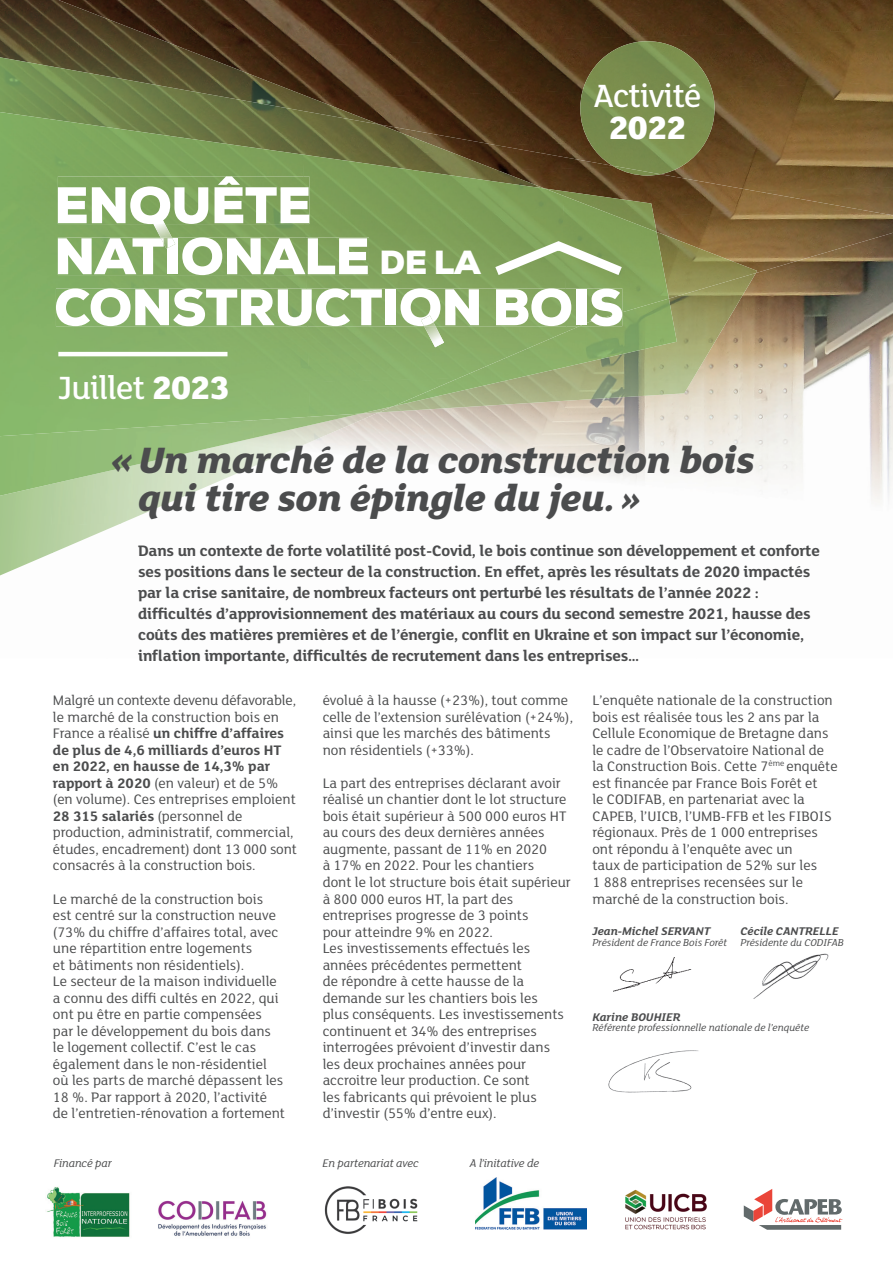
<style>
.page{position:relative;width:893px;height:1263px;background:#fff}
.page>*{position:absolute;margin:0;border:0;box-sizing:border-box;transform-origin:0 0}
.t1{font:900 51.3px/51px "Nexa";letter-spacing:-.01em;color:#fff}
.t2{font:italic 800 45px "FS Lola";color:#4b4c4d}
.t3{font:italic 800 39.9px/38.4px "FS Lola";letter-spacing:-.02em;color:#4b4c4d}
.t4{font:500 34.95px "FS Lola";letter-spacing:-.025em;color:#fff}
.t5{font:800 34.95px "FS Lola";color:#fff}
.t6{font:700 16.5px/21px "FS Lola";letter-spacing:-.01em;color:#4b4c4d}
.t7{font:15px/16.5px "FS Lola";color:#4b4c4d}
.t8{font:italic 700 12.15px "FS Lola";color:#4b4c4d}
.t9{font:italic 12px "FS Lola";letter-spacing:-.01em;color:#4b4c4d}
.t10{font:italic 10.8px "FS Lola";color:#4b4c4d}
.s1{font-size:33.45px}
.s2{font-weight:800}
.s3{font-weight:700}
</style>
<div class="page">
<img style="left:380px;top:0;width:513px;height:30px">
<img style="left:380px;top:30px;width:513px;height:60px">
<img style="left:545px;top:90px;width:35px;height:35px">
<img style="left:714px;top:82px;width:179px;height:105px">
<img style="left:750px;top:187px;width:143px;height:316px">
<img style="left:697px;top:414px;width:53px;height:63px">
<img style="left:429px;top:414px;width:268px;height:67px">
<img style="left:365px;top:417px;width:64px;height:44px">
<img style="left:545px;top:125px;width:35px;height:42px">
<img style="left:567px;top:167px;width:296px;height:43px">
<img style="left:669px;top:210px;width:224px;height:53px">
<img style="left:757px;top:260px;width:42px;height:13px">
<img style="left:361px;top:417px;width:18px;height:3px">
<img style="left:53px;top:438px;width:208px;height:85px">
<img style="left:261px;top:419px;width:104px;height:44px">
<img style="left:0;top:496px;width:53px;height:79px">
<img style="left:51px;top:523px;width:71px;height:30px">
<img style="left:0;top:0;width:380px;height:57px">
<img style="left:0;top:57px;width:545px;height:98px">
<img style="left:460px;top:232px;width:297px;height:182px">
<img style="left:567px;top:189px;width:90px;height:6px">
<img style="left:0;top:436px;width:254px;height:60px">
<img style="left:253px;top:417px;width:108px;height:21px">
<img style="left:460px;top:299px;width:217px;height:107px">
<img style="left:0;top:112px;width:310px;height:324px">
<img style="left:303px;top:155px;width:264px;height:227px">
<img style="left:563px;top:195px;width:106px;height:134px">
<svg style="left:566px;top:328px;width:9px;height:4px"></svg>
<img style="left:309px;top:378px;width:151px;height:39px">
<div style="left:58px;top:176px;width:251px;height:48px;background:#7ea45c"></div>
<div style="left:58px;top:237px;width:311px;height:38px;background:#81a860"></div>
<div style="left:56px;top:288px;width:566px;height:38px;background:#86ab64"></div>
<img style="left:424px;top:326px;width:20px;height:21px">
<img style="left:421px;top:315px;width:14px;height:11px">
<img style="left:153px;top:224px;width:19px;height:13px">
<svg style="left:152px;top:217px;width:13px;height:7px"></svg>
<img style="left:160px;top:237px;width:15px;height:12px">
<svg style="left:486px;top:236px;width:145px;height:46px"></svg>
<hr style="left:58px;top:352px;width:169px;height:4px;background:#fff">
<img style="left:580px;top:41px;width:134px;height:133px">
<img style="left:612px;top:166px;width:49px;height:10px">
<img style="left:476px;top:1178px;width:111px;height:52px">
<img style="left:625px;top:1189px;width:82px;height:41px">
<svg style="left:743px;top:1189px;width:100px;height:41px"></svg>
<img style="left:324px;top:1186px;width:94px;height:48px">
<img style="left:158px;top:1200px;width:109px;height:36px">
<img style="left:47px;top:1187px;width:83px;height:50px">
<div style="left:70px;top:1184px;width:59px;height:8px;background:#fff"></div>
<img style="left:754px;top:953px;width:75px;height:45px">
<img style="left:608px;top:1050px;width:91px;height:43px">
<img style="left:613px;top:957px;width:79px;height:35px">
<h3 class="t4" style="left:593px;top:73px;width:110px">Activité</h3>
<h3 class="t5" style="left:608px;top:104px;width:80px">2022</h3>
<h1 class="t1" style="left:54px;top:180px;width:571px">ENOUÊTE<br>NATIONALE <span class="s1">DE LA<br></span>CONSTRUCTION BOIS</h1>
<h3 class="t4" style="left:57px;top:365px;width:174px">Juillet <span class="s2">2023</span></h3>
<h3 class="t3" style="left:138px;top:439px;width:618px">Un marché de la construction bois qui tire son épingle du jeu. »</h3>
<h2 class="t2" style="left:111px;top:429px;width:24px">«</h2>
<p class="t6" style="left:138px;top:540px;width:683px">Dans un contexte de forte volatilité post-Covid, le bois continue son développement et conforte ses positions dans le secteur de la construction. En effet, après les résultats de 2020 impactés par la crise sanitaire, de nombreux facteurs ont perturbé les résultats de l’année 2022 : difficultés d’approvisionnement des matériaux au cours du second semestre 2021, hausse des coûts des matières premières et de l’énergie, conflit en Ukraine et son impact sur l’économie, inflation importante, difficultés de recrutement dans les entreprises…</p>
<p class="t7" style="left:53px;top:692px;width:245px">Malgré un contexte devenu défavorable, le marché de la construction bois en France a réalisé <span class="s3">un chiffre d’affaires de plus de 4,6 milliards d’euros HT en 2022, en hausse de 14,3% par rapport à 2020</span> (en valeur) et de 5% (en volume). Ces entreprises emploient <span class="s3">28 315 salariés</span> (personnel de production, administratif, commercial, études, encadrement) dont 13 000 sont consacrés à la construction bois.</p>
<p class="t7" style="left:53px;top:890px;width:234px">Le marché de la construction bois est centré sur la construction neuve (73% du chiffre d’affaires total, avec une répartition entre logements<br>et bâtiments non résidentiels).<br>Le secteur de la maison individuelle a connu des diffi cultés en 2022, qui ont pu être en partie compensées par le développement du bois dans le logement collectif. C’est le cas également dans le non-résidentiel où les parts de marché dépassent les 18 %. Par rapport à 2020, l’activité de l’entretien-rénovation a fortement</p>
<p class="t7" style="left:323px;top:692px;width:252px">évolué à la hausse (+23%), tout comme celle de l’extension surélévation (+24%), ainsi que les marchés des bâtiments non résidentiels (+33%).</p>
<p class="t7" style="left:323px;top:774px;width:250px">La part des entreprises déclarant avoir réalisé un chantier dont le lot structure bois était supérieur à 500 000 euros HT au cours des deux dernières années augmente, passant de 11% en 2020<br>à 17% en 2022. Pour les chantiers<br>dont le lot structure bois était supérieur à 800 000 euros HT, la part des entreprises progresse de 3 points<br>pour atteindre 9% en 2022.<br>Les investissements effectués les années précédentes permettent<br>de répondre à cette hausse de la demande sur les chantiers bois les<br>plus conséquents. Les investissements continuent et 34% des entreprises interrogées prévoient d’investir dans les deux prochaines années pour accroitre leur production. Ce sont<br>les fabricants qui prévoient le plus d’investir (55% d’entre eux).</p>
<p class="t9" style="left:54px;top:1155px;width:60px">Financé par</p>
<p class="t9" style="left:323px;top:1155px;width:98px">En partenariat avec</p>
<p class="t9" style="left:470px;top:1155px;width:71px">A l’initative de</p>
<p class="t7" style="left:592px;top:692px;width:247px">L’enquête nationale de la construction bois est réalisée tous les 2 ans par la Cellule Economique de Bretagne dans le cadre de l’Observatoire National de la Construction Bois. Cette 7<sup>ème</sup> enquête est financée par France Bois Forêt et<br>le CODIFAB, en partenariat avec la CAPEB, l’UICB, l’UMB-FFB et les FIBOIS régionaux. Près de 1 000 entreprises ont répondu à l’enquête avec un<br>taux de participation de 52% sur les<br>1 888 entreprises recensées sur le marché de la construction bois.</p>
<p class="t8" style="left:592px;top:923px;width:120px">Jean-Michel SERVANT</p>
<p class="t10" style="left:592px;top:935px;width:136px">Président de France Bois Forêt</p>
<p class="t8" style="left:740px;top:923px;width:100px">Cécile CANTRELLE</p>
<p class="t10" style="left:740px;top:935px;width:105px">Présidente du CODIFAB</p>
<p class="t8" style="left:592px;top:1008px;width:90px">Karine BOUHIER</p>
<p class="t10" style="left:592px;top:1021px;width:218px">Référente professionnelle nationale de l’enquête</p>
</div>
